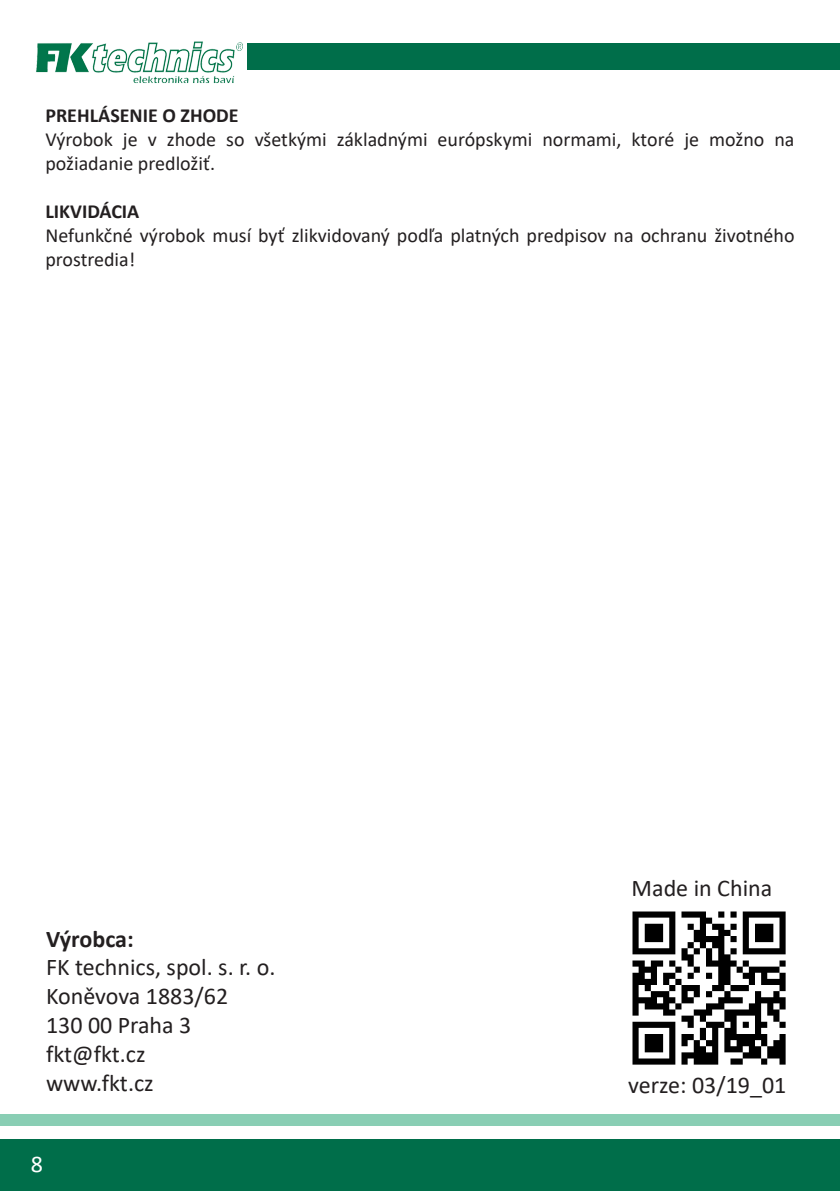
<style>
.page{position:relative;width:840px;height:1191px;background:#fff}
.page>*{position:absolute;margin:0;border:0;box-sizing:border-box;transform-origin:0 0}
.Text{font:24px "Calibri";color:#231f20}
.Podnadpis{font:700 24px "Calibri";letter-spacing:-.005em;color:#231f20}
.t1{font:24px "Calibri";color:#fff}
.Text-2{font:20px/24px "Calibri";color:#231f20}
.Text-3{font:700 20px "Calibri";color:#231f20}
</style>
<div class="page">
<img style="left:36px;top:41px;width:207px;height:42px">
<div style="left:0;top:1140px;width:839px;height:51px;background:#006e4a"></div>
<div style="left:0;top:1114px;width:839px;height:11px;background:#89ceb4"></div>
<div style="left:247px;top:44px;width:592px;height:26px;background:#006e4a"></div>
<img style="left:632px;top:911px;width:154px;height:154px">
<p class="Text-3" style="left:45px;top:102px;width:194px">PREHLÁSENIE O ZHODE</p>
<p class="Text-2" style="left:45px;top:127px;width:750px">Výrobok je v zhode so všetkými základnými európskymi normami, ktoré je možno na požiadanie predložiť.</p>
<p class="Text-3" style="left:45px;top:198px;width:95px">LIKVIDÁCIA</p>
<p class="Text-2" style="left:45px;top:223px;width:750px">Nefunkčné výrobok musí byť zlikvidovaný podľa platných predpisov na ochranu životného prostredia!</p>
<p class="Text" style="left:631px;top:871px;width:142px">Made in China</p>
<p class="Podnadpis" style="left:46px;top:921px;width:89px">Výrobca:</p>
<p class="Text" style="left:46px;top:950px;width:231px">FK technics, spol. s. r. o.</p>
<p class="Text" style="left:46px;top:979px;width:183px">Koněvova 1883/62</p>
<p class="Text" style="left:46px;top:1008px;width:147px">130 00 Praha 3</p>
<p class="Text" style="left:46px;top:1037px;width:101px">fkt@fkt.cz</p>
<p class="Text" style="left:46px;top:1066px;width:109px">www.fkt.cz</p>
<p class="Text" style="left:628px;top:1068px;width:159px">verze: 03/19_01</p>
<p class="t1" style="left:31px;top:1147px;width:14px">8</p>
</div>
